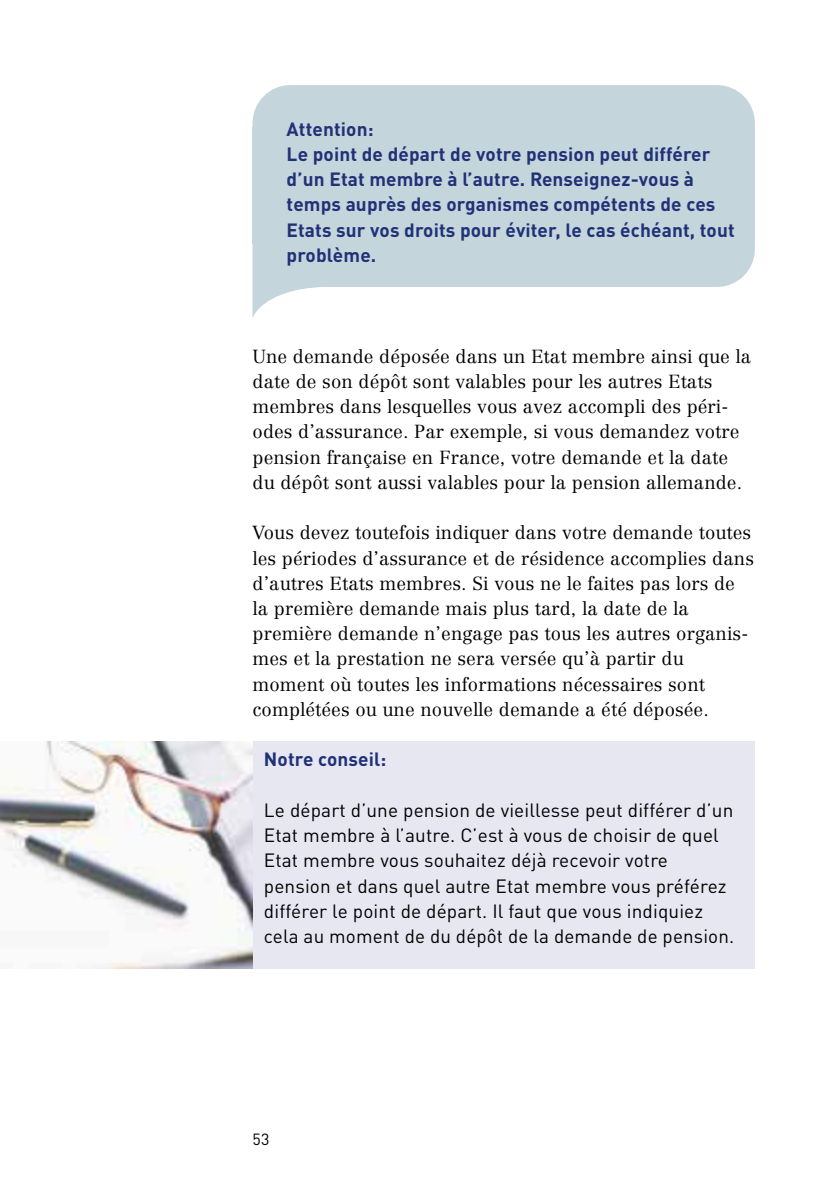
<style>
.page{position:relative;width:840px;height:1191px;background:#fff}
.page>*{position:absolute;margin:0;border:0;box-sizing:border-box;transform-origin:0 0}
.t1{font:19px/25.2px "DIN Pro";letter-spacing:.005em;color:#000}
.t2{font:700 19px/25.2px "DIN Pro";letter-spacing:.005em;color:#213178}
.t3{font:300 18.6px/25.2px "Centennial LT Pro";letter-spacing:.005em;color:#000}
.t4{font:16px "DIN Pro";color:#000}
</style>
<div class="page">
<svg style="left:252px;top:244px;width:502px;height:74px;fill:#c4d5db"></svg>
<div style="left:252px;top:85px;width:502px;height:42px;background:#c4d5db"></div>
<div style="left:252px;top:127px;width:502px;height:117px;background:#c4d5db"></div>
<div style="left:252px;top:741px;width:502px;height:227px;background:#e7e7f1"></div>
<img style="left:0;top:741px;width:252px;height:227px">
<p class="t2" style="left:286px;top:114px;width:449px">Attention:<br>Le point de départ de votre pension peut différer d’un Etat membre à l’autre. Renseignez-vous à temps auprès des organismes compétents de ces Etats sur vos droits pour éviter, le cas échéant, tout problème.</p>
<p class="t3" style="left:252px;top:343px;width:500px">Une demande déposée dans un Etat membre ainsi que la date de son dépôt sont valables pour les autres Etats membres dans lesquelles vous avez accompli des péri&shy;odes d’assurance. Par exemple, si vous demandez votre pension française en France, votre demande et la date du dépôt sont aussi valables pour la pension allemande.</p>
<p class="t3" style="left:252px;top:520px;width:502px">Vous devez toutefois indiquer dans votre demande toutes les périodes d’assurance et de résidence accomplies dans d’autres Etats membres. Si vous ne le faites pas lors de la première demande mais plus tard, la date de la première demande n’engage pas tous les autres organis&shy;mes et la prestation ne sera versée qu’à partir du moment où toutes les informations nécessaires sont complétées ou une nouvelle demande a été déposée.</p>
<p class="t2" style="left:264px;top:744px;width:124px">Notre conseil:</p>
<p class="t1" style="left:264px;top:795px;width:471px">Le départ d’une pension de vieillesse peut différer d’un Etat membre à l’autre. C’est à vous de choisir de quel Etat membre vous souhaitez déjà recevoir votre pension et dans quel autre Etat membre vous préférez différer le point de départ. Il faut que vous indiquiez cela au moment de du dépôt de la demande de pension.</p>
<p class="t4" style="left:252px;top:1126px;width:18px">53</p>
</div>
